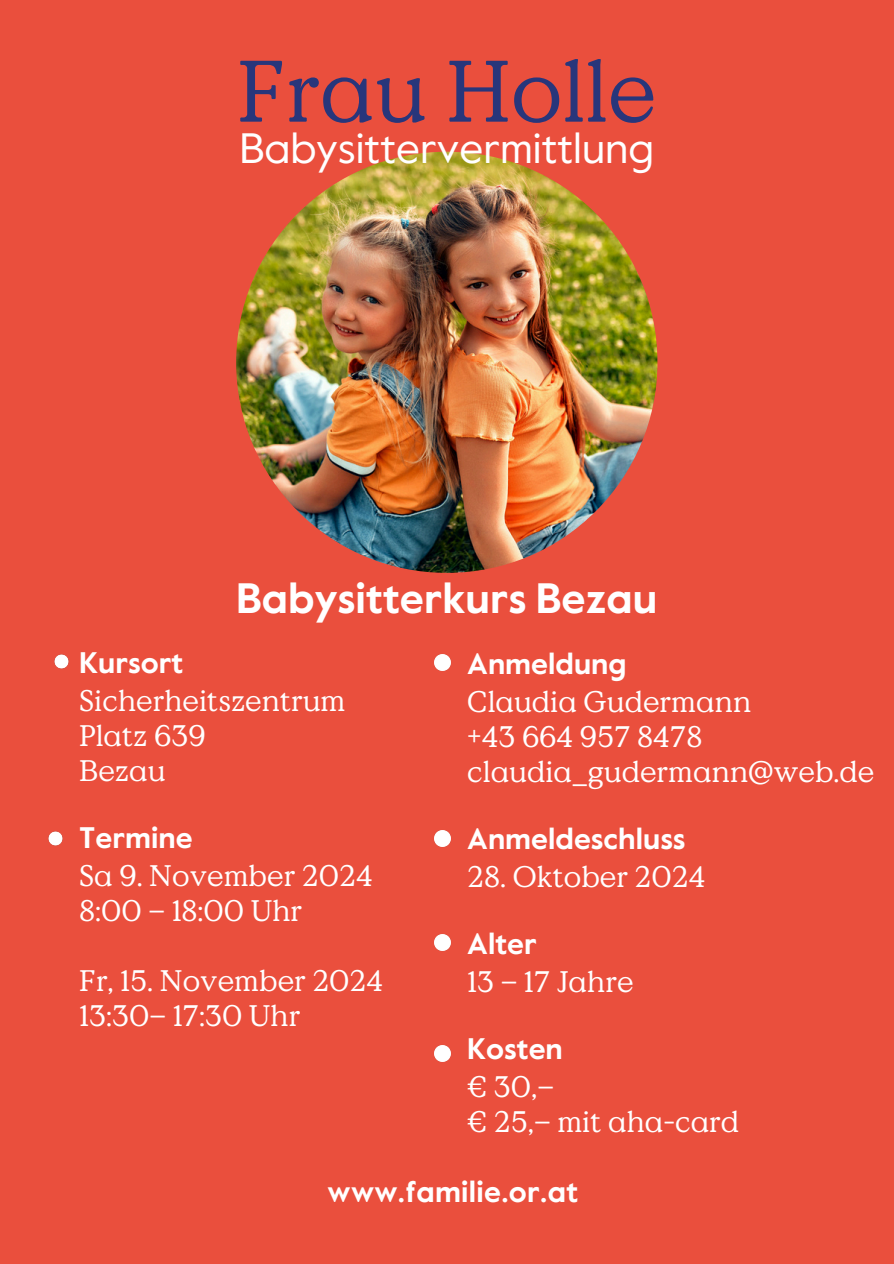
<style>
.page{position:relative;width:894px;height:1264px;background:#fff}
.page>*{position:absolute;margin:0;border:0;box-sizing:border-box;transform-origin:0 0}
.t1{font:87px "Value Serif Pro";color:#28367b}
.t2{font:42.45px "Value Sans Pro";color:#fff}
.t3{font:700 42.45px "Value Sans Pro";color:#fff}
.t4{font:29.7px "Value Serif Pro";color:#fff}
.t5{font:700 29.7px "Value Sans Pro";color:#fff}
</style>
<div class="page">
<div style="left:0;top:0;width:893px;height:1263px;background:#ea4f3d"></div>
<img style="left:54px;top:654px;width:15px;height:15px">
<img style="left:48px;top:831px;width:15px;height:15px">
<img style="left:236px;top:152px;width:421px;height:421px;border-radius:50%">
<img style="left:434px;top:654px;width:17px;height:17px">
<img style="left:434px;top:830px;width:17px;height:17px">
<img style="left:434px;top:934px;width:17px;height:17px">
<img style="left:434px;top:1045px;width:17px;height:17px">
<p class="t1" style="left:237px;top:37px;width:421px">Frau Holle</p>
<p class="t2" style="left:239px;top:130px;width:416px">Babysittervermittlung</p>
<p class="t3" style="left:236px;top:580px;width:422px">Babysitterkurs Bezau</p>
<p class="t5" style="left:79px;top:649px;width:106px">Kursort</p>
<p class="t4" style="left:79px;top:682px;width:268px">Sicherheitszentrum</p>
<p class="t4" style="left:79px;top:717px;width:128px">Platz 639</p>
<p class="t4" style="left:79px;top:752px;width:88px">Bezau</p>
<p class="t5" style="left:79px;top:824px;width:115px">Termine</p>
<p class="t4" style="left:79px;top:857px;width:295px">Sa 9. November 2024</p>
<p class="t4" style="left:79px;top:892px;width:224px">8:00 – 18:00 Uhr</p>
<p class="t4" style="left:79px;top:962px;width:305px">Fr, 15. November 2024</p>
<p class="t4" style="left:79px;top:997px;width:222px">13:30– 17:30 Uhr</p>
<p class="t5" style="left:467px;top:650px;width:161px">Anmeldung</p>
<p class="t4" style="left:467px;top:682px;width:285px">Claudia Gudermann</p>
<p class="t4" style="left:467px;top:717px;width:236px">+43 664 957 8478</p>
<p class="t4" style="left:467px;top:752px;width:408px">claudia_gudermann@web.de</p>
<p class="t5" style="left:467px;top:825px;width:220px">Anmeldeschluss</p>
<p class="t4" style="left:467px;top:857px;width:240px">28. Oktober 2024</p>
<p class="t5" style="left:467px;top:930px;width:71px">Alter</p>
<p class="t4" style="left:467px;top:962px;width:168px">13 – 17 Jahre</p>
<p class="t5" style="left:467px;top:1035px;width:97px">Kosten</p>
<p class="t4" style="left:467px;top:1067px;width:88px">€ 30,–</p>
<p class="t4" style="left:467px;top:1102px;width:273px">€ 25,– mit aha-card</p>
<p class="t5" style="left:327px;top:1178px;width:252px">www.familie.or.at</p>
</div>
